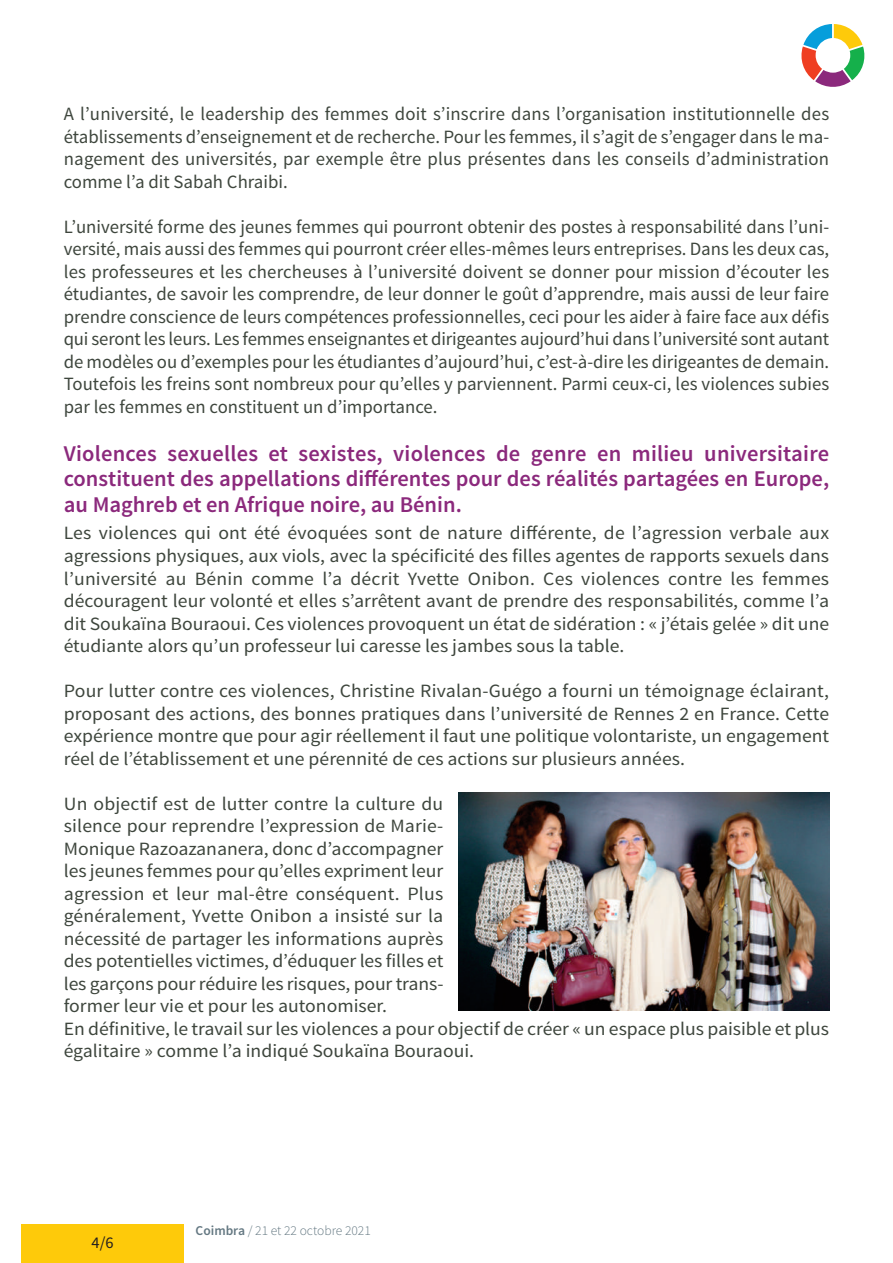
<style>
.page{position:relative;width:893px;height:1263px;background:#fff}
.page>*{position:absolute;margin:0;border:0;box-sizing:border-box;transform-origin:0 0}
.t1{font:600 22.5px/25.5px "Source Sans Pro";color:#8b297c;text-align:justify}
.t2{font:18.75px/22.5px "Source Sans Pro";letter-spacing:-.005em;color:#3e463d;text-align:justify;scale:1.05 1}
.t3{font:18.75px/22.5px "Source Sans Pro";letter-spacing:-.005em;color:#3e463d;text-align:justify}
.t4{font:16.35px "Source Sans Pro";color:#231f20}
.t5{font:300 13.5px "Source Sans Pro";color:#647882}
.s1{font-weight:600}
</style>
<div class="page">
<svg style="left:801px;top:24px;width:64px;height:63px"></svg>
<div style="left:21px;top:1225px;width:163px;height:38px;background:#feca0a"></div>
<img style="left:458px;top:792px;width:371px;height:219px">
<p class="t3" style="left:64px;top:103px;width:767px">a l’université, le leadership des femmes doit s’inscrire dans l’organisation institutionnelle des établissements d’enseignement et de recherche. pour les femmes, il s’agit de s’engager dans le ma&shy;nagement des universités, par exemple être plus présentes dans les conseils d’administration comme l’a dit sabah Chraibi.</p>
<p class="t3" style="left:64px;top:216px;width:767px">l’université forme des jeunes femmes qui pourront obtenir des postes à responsabilité dans l’uni&shy;versité, mais aussi des femmes qui pourront créer elles-mêmes leurs entreprises. dans les deux cas, les professeures et les chercheuses à l’université doivent se donner pour mission d’écouter les étudiantes, de savoir les comprendre, de leur donner le goût d’apprendre, mais aussi de leur faire prendre conscience de leurs compétences professionnelles, ceci pour les aider à faire face aux défis qui seront les leurs. les femmes enseignantes et dirigeantes aujourd’hui dans l’université sont autant de modèles ou d’exemples pour les étudiantes d’aujourd’hui, c’est-à-dire les dirigeantes de demain. toutefois les freins sont nombreux pour qu’elles y parviennent. parmi ceux-ci, les violences subies par les femmes en constituent un d’importance.</p>
<p class="t1" style="left:64px;top:441px;width:767px">Violences sexuelles et sexistes, violences de genre en milieu universitaire constituent des appellations différentes pour des réalités partagées en Europe, au Maghreb et en Afrique noire, au Bénin.</p>
<p class="t2" style="left:64px;top:522px;width:730px">les violences qui ont été évoquées sont de nature différente, de l’agression verbale aux agressions physiques, aux viols, avec la spécificité des filles agentes de rapports sexuels dans l’université au bénin comme l’a décrit Yvette onibon. Ces violences contre les femmes découragent leur volonté et elles s’arrêtent avant de prendre des responsabilités, comme l’a dit soukaïna bouraoui. Ces violences provoquent un état de sidération : « j’étais gelée » dit une étudiante alors qu’un professeur lui caresse les jambes sous la table.</p>
<p class="t2" style="left:64px;top:680px;width:730px">pour lutter contre ces violences, Christine rivalan-guégo a fourni un témoignage éclairant, proposant des actions, des bonnes pratiques dans l’université de rennes 2 en France. Cette expérience montre que pour agir réellement il faut une politique volontariste, un engagement réel de l’établissement et une pérennité de ces actions sur plusieurs années.</p>
<p class="t2" style="left:64px;top:792px;width:730px;text-align:left">un objectif est de lutter contre la culture du<br>silence pour reprendre l’expression de marie-<br>monique razoazananera, donc d’accompagner<br>les jeunes femmes pour qu’elles expriment leur<br>agression et leur mal-être conséquent. plus<br>généralement, Yvette onibon a insisté sur la<br>nécessité de partager les informations auprès<br>des potentielles victimes, d’éduquer les filles et<br>les garçons pour réduire les risques, pour trans-<br>former leur vie et pour les autonomiser.<br>en définitive, le travail sur les violences a pour objectif de créer « un espace plus paisible et plus égalitaire » comme l’a indiqué soukaïna bouraoui.</p>
<p class="t4" style="left:92px;top:1232px;width:24px">4/6</p>
<p class="t5" style="left:196px;top:1222px;width:177px"><span class="s1">Coimbra</span> / 21 et 22 octobre 2021</p>
</div>
